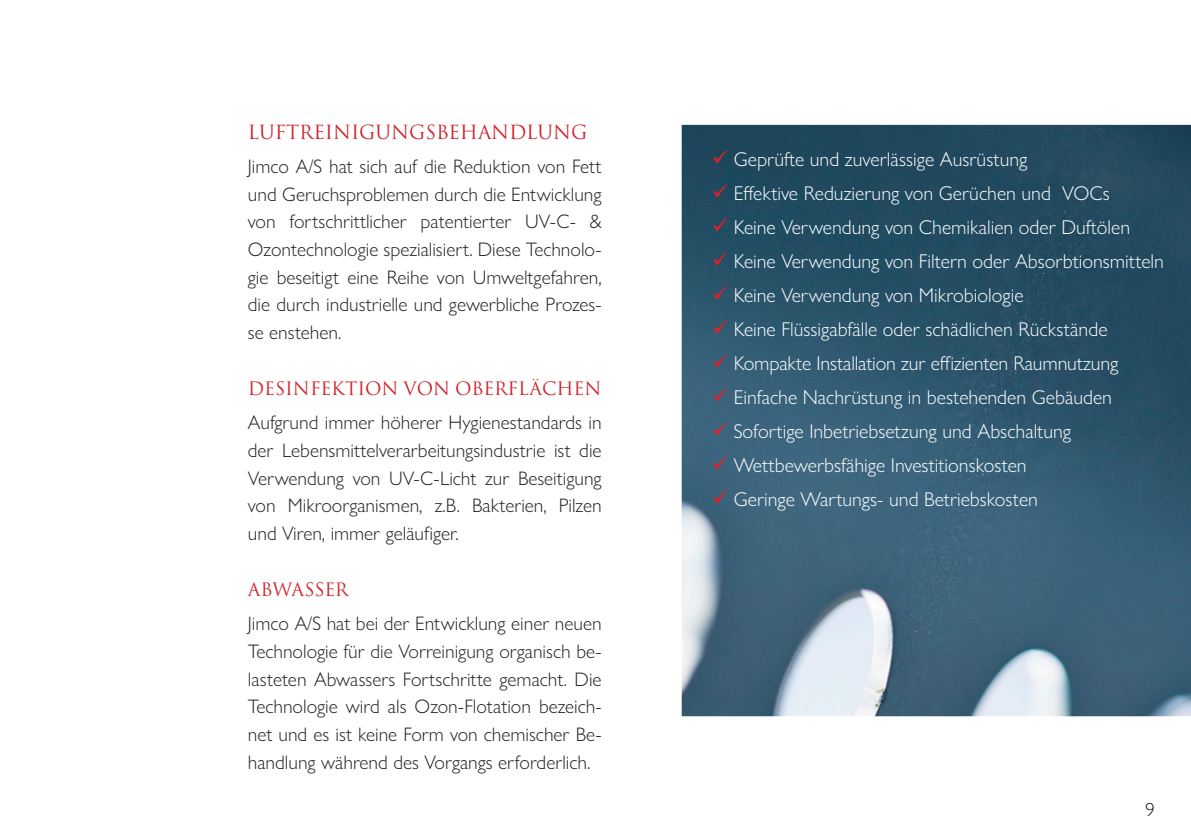
<style>
.page{position:relative;width:1191px;height:840px;background:#fff}
.page>*{position:absolute;margin:0;border:0;box-sizing:border-box;transform-origin:0 0}
.t1{font:300 20px "Gill Sans Nova";color:#fff}
.t2{font:300 19.6px/27.6px "Gill Sans Nova";color:#231f20;text-align:justify}
.t3{font:19px "Trajan Pro 3";color:#d1232a}
.t4{font:300 19px "Gill Sans Nova";color:#231f20}
.t5{font:18px "Trajan Pro 3";letter-spacing:-.01em;color:#d1232a}
.s1{color:#ee1d23}
</style>
<div class="page">
<img style="left:681px;top:125px;width:510px;height:590px">
<p class="t3" style="left:248px;top:119px;width:341px">LUFTREINIGUNGSBEHANDLUNG</p>
<p class="t2" style="left:248px;top:152px;width:355px">Jimco A/S hat sich auf die Reduktion von Fett und Geruchsproblemen durch die Entwicklung von fortschrittlicher patentierter UV-C- &amp; Ozontechnologie spezialisiert. Diese Technolo&shy;gie beseitigt eine Reihe von Umweltgefahren, die durch industrielle und gewerbliche Prozes&shy;se enstehen.</p>
<p class="t5" style="left:248px;top:376px;width:355px">DESINFEKTION VON OBERFLÄCHEN</p>
<p class="t2" style="left:248px;top:408px;width:355px">Aufgrund immer höherer Hygienestandards in der Lebensmittelverarbeitungsindustrie ist die Verwendung von UV-C-Licht zur Beseitigung von Mikroorganismen, z.B. Bakterien, Pilzen und Viren, immer geläufiger.</p>
<p class="t5" style="left:248px;top:577px;width:102px">ABWASSER</p>
<p class="t2" style="left:248px;top:609px;width:355px">Jimco A/S hat bei der Entwicklung einer neuen Technologie für die Vorreinigung organisch be&shy;lasteten Abwassers Fortschritte gemacht. Die Technologie wird als Ozon-Flotation bezeich&shy;net und es ist keine Form von chemischer Be&shy;handlung während des Vorgangs erforderlich.</p>
<p class="t1" style="left:712px;top:147px;width:317px"><span class="s1">✓</span> Geprüfte und zuverlässige Ausrüstung</p>
<p class="t1" style="left:712px;top:181px;width:399px"><span class="s1">✓</span> Effektive Reduzierung von Gerüchen und VOCs</p>
<p class="t1" style="left:712px;top:215px;width:419px"><span class="s1">✓</span> Keine Verwendung von Chemikalien oder Duftölen</p>
<p class="t1" style="left:712px;top:249px;width:453px"><span class="s1">✓</span> Keine Verwendung von Filtern oder Absorbtionsmitteln</p>
<p class="t1" style="left:712px;top:283px;width:313px"><span class="s1">✓</span> Keine Verwendung von Mikrobiologie</p>
<p class="t1" style="left:712px;top:317px;width:397px"><span class="s1">✓</span> Keine Flüssigabfälle oder schädlichen Rückstände</p>
<p class="t1" style="left:712px;top:351px;width:407px"><span class="s1">✓</span> Kompakte Installation zur effizienten Raumnutzung</p>
<p class="t1" style="left:712px;top:385px;width:401px"><span class="s1">✓</span> Einfache Nachrüstung in bestehenden Gebäuden</p>
<p class="t1" style="left:712px;top:419px;width:360px"><span class="s1">✓</span> Sofortige Inbetriebsetzung und Abschaltung</p>
<p class="t1" style="left:712px;top:453px;width:316px"><span class="s1">✓</span> Wettbewerbsfähige Investitionskosten</p>
<p class="t1" style="left:712px;top:487px;width:327px"><span class="s1">✓</span> Geringe Wartungs- und Betriebskosten</p>
<p class="t4" style="left:1145px;top:797px;width:11px">9</p>
</div>
